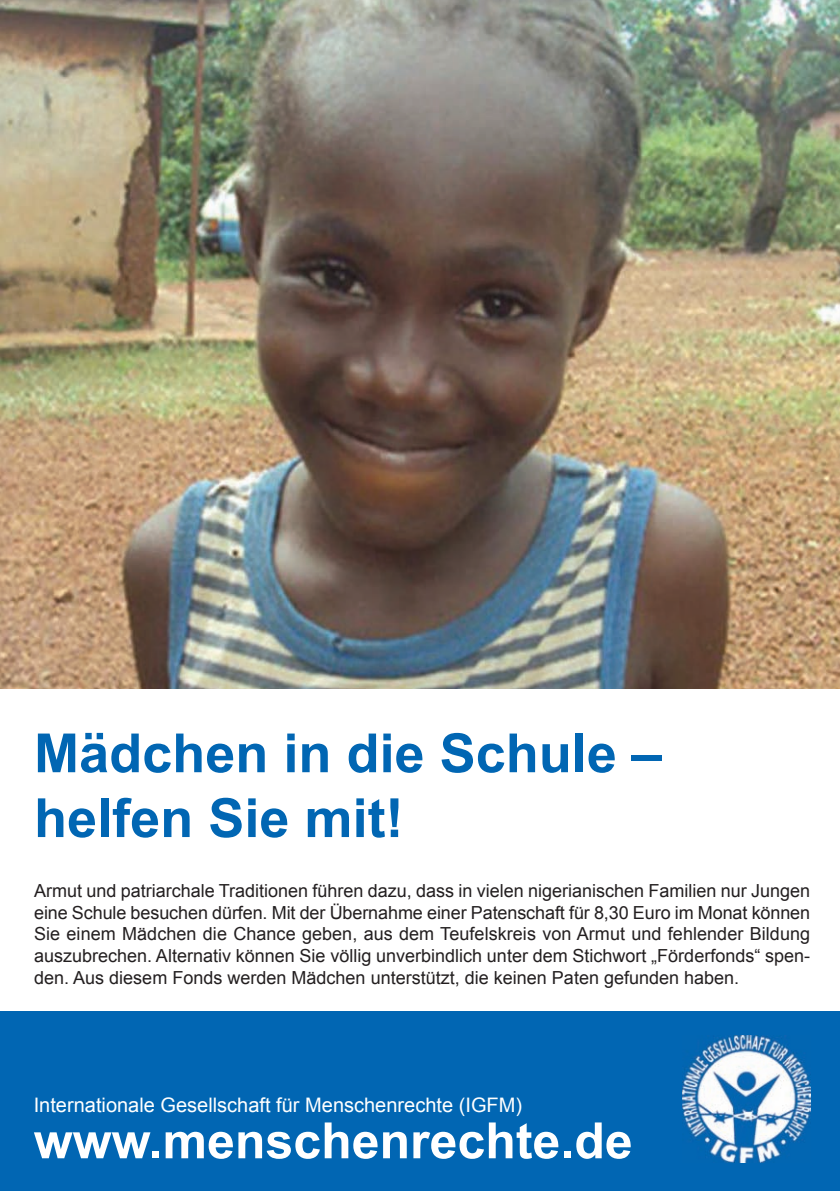
<style>
.page{position:relative;width:840px;height:1191px;background:#fff}
.page>*{position:absolute;margin:0;border:0;box-sizing:border-box;transform-origin:0 0}
.t1{font:700 54px/64.8px "Arial";color:#0166b3}
.t2{font:700 50px "Arial";color:#fff}
.t3{font:20px "Arial";color:#fff}
.t4{font:18px/21.6px "Arial";color:#231f20;text-align:justify}
</style>
<div class="page">
<img style="left:0;top:0;width:839px;height:688px">
<div style="left:0;top:1011px;width:839px;height:180px;background:#0166b3"></div>
<img style="left:682px;top:1035px;width:128px;height:127px">
<h1 class="t1" style="left:34px;top:721px;width:629px">Mädchen in die Schule – helfen Sie mit!</h1>
<p class="t4" style="left:34px;top:880px;width:777px">Armut und patriarchale Traditionen führen dazu, dass in vielen nigerianischen Familien nur Jungen eine Schule besuchen dürfen. Mit der Übernahme einer Patenschaft für 8,30 Euro im Monat können Sie einem Mädchen die Chance geben, aus dem Teufelskreis von Armut und fehlender Bildung auszubrechen. Alternativ können Sie völlig unverbindlich unter dem Stichwort „Förderfonds“ spen&shy;den. Aus diesem Fonds werden Mädchen unterstützt, die keinen Paten gefunden haben.</p>
<p class="t3" style="left:34px;top:1094px;width:489px">Internationale Gesellschaft für Menschenrechte (IGFM)</p>
<h2 class="t2" style="left:34px;top:1113px;width:600px">www.menschenrechte.de</h2>
</div>
